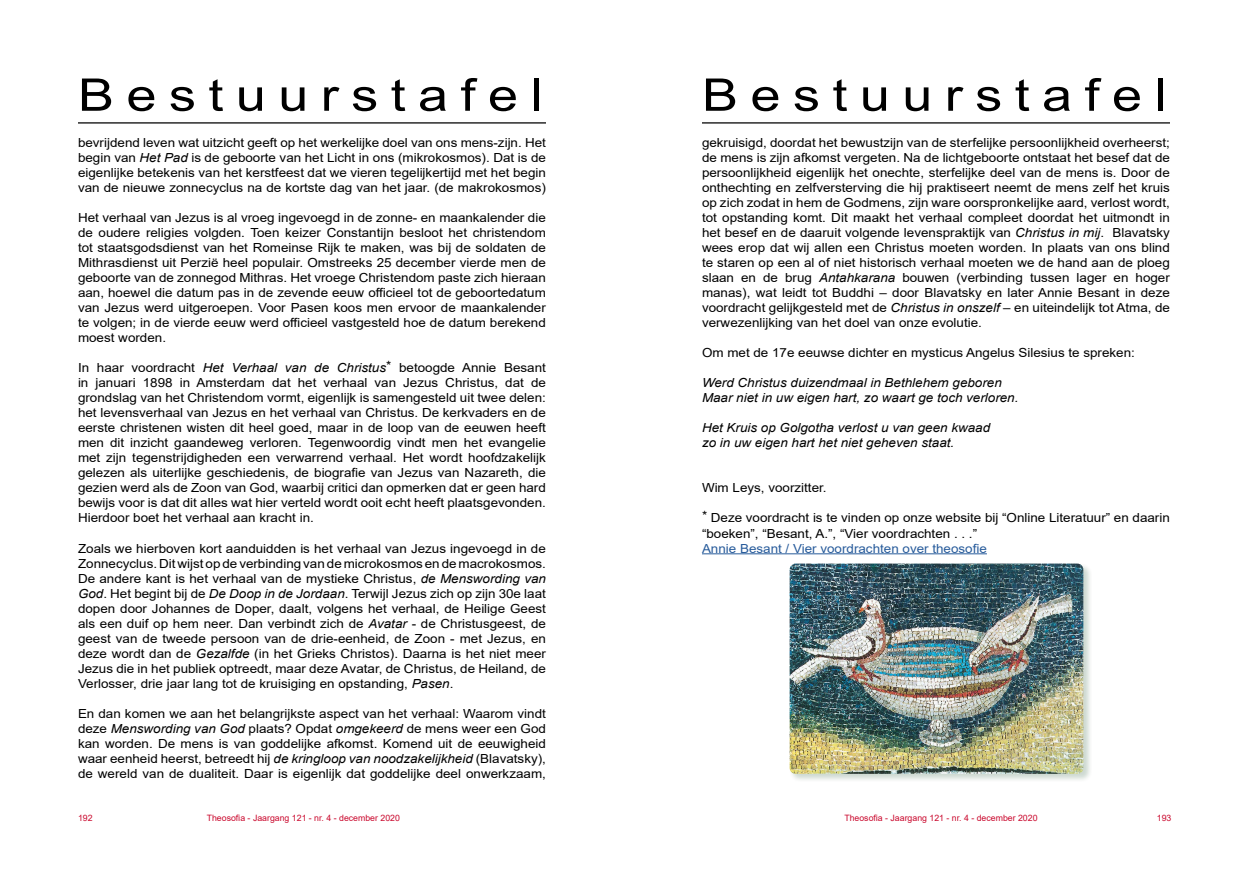
<style>
.page{position:relative;width:1248px;height:872px;background:#fff}
.page>*{position:absolute;margin:0;border:0;box-sizing:border-box;transform-origin:0 0}
.t1{font:45px "Arial";letter-spacing:.23em;color:#000;scale:1.2 1}
.t2{font:12.5px/15px "Arial";color:#000;text-align:justify;scale:1.07 1}
.t3{font:italic 12.5px/15px "Arial";color:#000;scale:1.07 1}
.t4{font:12.5px "Arial";color:#275b9b;scale:1.07 1}
.t5{font:8.75px "Arial";color:#ca082d}
.s1{font-style:italic}
</style>
<div class="page">
<hr style="left:702px;top:122px;width:467px;height:1px;background:#000">
<hr style="left:78px;top:122px;width:468px;height:1px;background:#000">
<hr style="left:702px;top:553px;width:284px;height:1px;background:#275b9b">
<div style="left:788px;top:562px;width:304px;height:221px;background:#003e15;opacity:.2"></div>
<img style="left:789px;top:563px;width:294px;height:211px">
<h1 class="t1" style="left:78px;top:64px;width:388px">Bestuurstafel</h1>
<h1 class="t1" style="left:702px;top:64px;width:388px">Bestuurstafel</h1>
<p class="t2" style="left:702px;top:135px;width:439px">gekruisigd, doordat het bewustzijn van de sterfelijke persoonlijkheid overheerst; de mens is zijn afkomst vergeten. Na de lichtgeboorte ontstaat het besef dat de persoonlijkheid eigenlijk het onechte, sterfelijke deel van de mens is. Door de onthechting en zelfversterving die hij praktiseert neemt de mens zelf het kruis op zich zodat in hem de Godmens, zijn ware oorspronkelijke aard, verlost wordt, tot opstanding komt. Dit maakt het verhaal compleet doordat het uitmondt in het besef en de daaruit volgende levenspraktijk van <span class="s1">Christus in mij</span>. Blavatsky wees erop dat wij allen een Christus moeten worden. In plaats van ons blind te staren op een al of niet historisch verhaal moeten we de hand aan de ploeg slaan en de brug <span class="s1">Antahkarana</span> bouwen (verbinding tussen lager en hoger manas), wat leidt tot Buddhi – door Blavatsky en later Annie Besant in deze voordracht gelijkgesteld met de <span class="s1">Christus in onszelf</span> – en uiteindelijk tot Atma, de verwezenlijking van het doel van onze evolutie.</p>
<p class="t2" style="left:702px;top:345px;width:406px">Om met de 17e eeuwse dichter en mysticus Angelus Silesius te spreken:</p>
<p class="t3" style="left:702px;top:376px;width:297px">Werd Christus duizendmaal in Bethlehem geboren<br>Maar niet in uw eigen hart, zo waart ge toch verloren.</p>
<p class="t3" style="left:702px;top:421px;width:271px">Het Kruis op Golgotha verlost u van geen kwaad zo in uw eigen hart het niet geheven staat.</p>
<p class="t2" style="left:702px;top:480px;width:118px">Wim Leys, voorzitter.</p>
<p class="t2" style="left:702px;top:510px;width:439px">* Deze voordracht is te vinden op onze website bij “Online Literatuur” en daarin “boeken”, “Besant, A.”, “Vier voordrachten . . .”</p>
<p class="t4" style="left:702px;top:539px;width:268px">Annie Besant / Vier voordrachten over theosofie</p>
<p class="t2" style="left:78px;top:135px;width:439px">bevrijdend leven wat uitzicht geeft op het werkelijke doel van ons mens-zijn. Het begin van <span class="s1">Het Pad</span> is de geboorte van het Licht in ons (mikrokosmos). Dat is de eigenlijke betekenis van het kerstfeest dat we vieren tegelijkertijd met het begin van de nieuwe zonnecyclus na de kortste dag van het jaar. (de makrokosmos)</p>
<p class="t2" style="left:78px;top:210px;width:439px">Het verhaal van Jezus is al vroeg ingevoegd in de zonne- en maankalender die de oudere religies volgden. Toen keizer Constantijn besloot het christendom tot staatsgodsdienst van het Romeinse Rijk te maken, was bij de soldaten de Mithrasdienst uit Perzië heel populair. Omstreeks 25 december vierde men de geboorte van de zonnegod Mithras. Het vroege Christendom paste zich hieraan aan, hoewel die datum pas in de zevende eeuw officieel tot de geboortedatum van Jezus werd uitgeroepen. Voor Pasen koos men ervoor de maankalender te volgen; in de vierde eeuw werd officieel vastgesteld hoe de datum berekend moest worden.</p>
<p class="t2" style="left:78px;top:360px;width:439px">In haar voordracht <span class="s1">Het Verhaal van de Christus</span>* betoogde Annie Besant in januari 1898 in Amsterdam dat het verhaal van Jezus Christus, dat de grondslag van het Christendom vormt, eigenlijk is samengesteld uit twee delen: het levensverhaal van Jezus en het verhaal van Christus. De kerkvaders en de eerste christenen wisten dit heel goed, maar in de loop van de eeuwen heeft men dit inzicht gaandeweg verloren. Tegenwoordig vindt men het evangelie met zijn tegenstrijdigheden een verwarrend verhaal. Het wordt hoofdzakelijk gelezen als uiterlijke geschiedenis, de biografie van Jezus van Nazareth, die gezien werd als de Zoon van God, waarbij critici dan opmerken dat er geen hard bewijs voor is dat dit alles wat hier verteld wordt ooit echt heeft plaatsgevonden.<br>Hierdoor boet het verhaal aan kracht in.</p>
<p class="t2" style="left:78px;top:540px;width:439px">Zoals we hierboven kort aanduidden is het verhaal van Jezus ingevoegd in de Zonnecyclus. Dit wijst op de verbinding van de microkosmos en de macrokosmos.<br>De andere kant is het verhaal van de mystieke Christus, <span class="s1">de Menswording van God</span>. Het begint bij de <span class="s1">De Doop in de Jordaan</span>. Terwijl Jezus zich op zijn 30e laat dopen door Johannes de Doper, daalt, volgens het verhaal, de Heilige Geest als een duif op hem neer. Dan verbindt zich de <span class="s1">Avatar</span> - de Christusgeest, de geest van de tweede persoon van de drie-eenheid, de Zoon - met Jezus, en deze wordt dan de <span class="s1">Gezalfde</span> (in het Grieks Christos). Daarna is het niet meer Jezus die in het publiek optreedt, maar deze Avatar, de Christus, de Heiland, de Verlosser, drie jaar lang tot de kruisiging en opstanding, <span class="s1">Pasen</span>.</p>
<p class="t2" style="left:78px;top:705px;width:439px">En dan komen we aan het belangrijkste aspect van het verhaal: Waarom vindt deze <span class="s1">Menswording van God</span> plaats? Opdat <span class="s1">omgekeerd</span> de mens weer een God kan worden. De mens is van goddelijke afkomst. Komend uit de eeuwigheid waar eenheid heerst, betreedt hij <span class="s1">de kringloop van noodzakelijkheid</span> (Blavatsky), de wereld van de dualiteit. Daar is eigenlijk dat goddelijke deel onwerkzaam,</p>
<p class="t5" style="left:78px;top:812px;width:16px">192</p>
<p class="t5" style="left:207px;top:812px;width:195px">Theosofia - Jaargang 121 - nr. 4 - december 2020</p>
<p class="t5" style="left:844px;top:812px;width:195px">Theosofia - Jaargang 121 - nr. 4 - december 2020</p>
<p class="t5" style="left:1156px;top:812px;width:16px">193</p>
</div>
